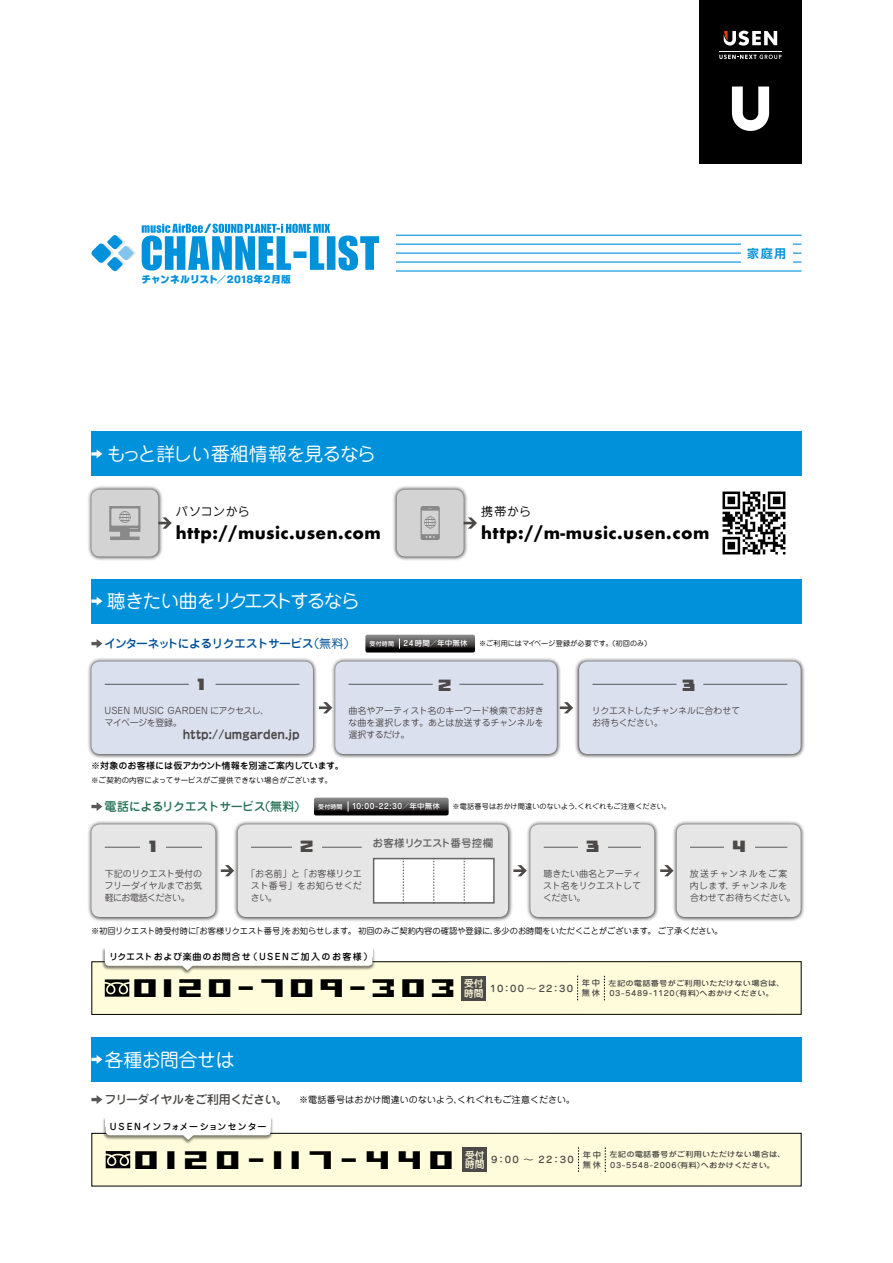
<style>
.page{position:relative;width:893px;height:1263px;background:#fff}
.page>*{position:absolute;margin:0;border:0;box-sizing:border-box;transform-origin:0 0}
.t1{font:47.25px "Acknowledge TTBRK";letter-spacing:.15em;color:#000}
.t2{font:47.25px "Acknowledge TTBRK";letter-spacing:.1em;color:#000}
.t3{font:18.75px "Jun 201 Pro";letter-spacing:-.03em;color:#fff}
.t4{font:18.75px "Jun 201 Pro";letter-spacing:-.09em;color:#fff}
.t5{font:18.75px "Jun 201 Pro";letter-spacing:-.01em;color:#fff}
.t6{font:18px "BLOCK";color:#4c4948}
.t7{font:700 16.5px "Futura";letter-spacing:.03em;color:#000}
.t8{font:500 12px "Jun 34 Pro";letter-spacing:-.075em;color:#004f97}
.t9{font:500 12px "Jun 34 Pro";letter-spacing:-.035em;color:#257256}
.t10{font:700 12px "Jun 501 Pro";letter-spacing:-.005em;color:#4c4948}
.t11{font:12px "Jun 201 Pro";letter-spacing:.03em;color:#000}
.t12{font:700 12px "Shin Go Pro De";color:#0091db}
.t13{font:500 10.5px "Jun 34 Pro";letter-spacing:-.02em;color:#656464}
.t14{font:9.75px "Ro NOW Std GU";letter-spacing:.03em;color:#0091db}
.t15{font:500 9.75px/9.8px "Jun 34 Pro";color:#fffcdb}
.t16{font:500 9.15px "Jun 34 Pro";letter-spacing:.11em;color:#4c4948;scale:1.11 1}
.t17{font:9px/12px "Jun 201 Pro";letter-spacing:-.015em;color:#4c4948;text-align:justify}
.t18{font:9px "Jun 201 Pro";letter-spacing:.01em;color:#000}
.t19{font:9px/12px "Jun 201 Pro";letter-spacing:.04em;color:#4c4948}
.t20{font:500 9px "Jun 34 Pro";letter-spacing:.005em;color:#000}
.t21{font:500 9px "Jun 34 Pro";letter-spacing:.08em;color:#000}
.t22{font:500 9px "Jun 34 Pro";letter-spacing:.11em;color:#000}
.t23{font:8.25px "Jun 201 Pro";letter-spacing:-.01em;color:#000}
.t24{font:500 8.25px/9.8px "Jun 34 Pro";letter-spacing:.215em;color:#4c4948}
.t25{font:7.5px "Jun 201 Pro";letter-spacing:.015em;color:#000}
.t26{font:500 7.5px "Jun 34 Pro";letter-spacing:.025em;color:#fff}
.t27{font:500 7.35px/10.5px "Jun 34 Pro";letter-spacing:.015em;color:#4c4948;scale:1.11 1}
.t28{font:7.2px "Jun 201 Pro";letter-spacing:.01em;color:#000}
.s1{font-family:"Ro NOW Std GB"}
.s2{font-family:"Jun 201 Pro";font-weight:400}
.s3{font-family:"Jun 34 Pro";font-weight:500;font-size:12px;color:#4c4948}
</style>
<div class="page">
<svg style="left:91px;top:1095px;width:11px;height:9px"></svg>
<svg style="left:91px;top:1118px;width:711px;height:69px"></svg>
<div style="left:91px;top:1037px;width:710px;height:45px;background:#0091db"></div>
<svg style="left:91px;top:1055px;width:11px;height:9px"></svg>
<div style="left:91px;top:432px;width:710px;height:44px;background:#0091db"></div>
<svg style="left:91px;top:449px;width:11px;height:9px"></svg>
<div style="left:392px;top:485px;width:76px;height:76px;background:#000;opacity:.75"></div>
<div style="left:397px;top:490px;width:67px;height:66px;background:#d3d3d4;border-radius:9px"></div>
<svg style="left:421px;top:506px;width:19px;height:34px"></svg>
<div style="left:87px;top:485px;width:76px;height:76px;background:#000;opacity:.75"></div>
<div style="left:91px;top:490px;width:67px;height:66px;background:#d3d3d4;border-radius:9px"></div>
<svg style="left:109px;top:506px;width:31px;height:34px"></svg>
<img style="left:722px;top:491px;width:64px;height:64px">
<svg style="left:158px;top:517px;width:14px;height:12px"></svg>
<svg style="left:464px;top:517px;width:13px;height:12px"></svg>
<div style="left:91px;top:579px;width:710px;height:44px;background:#0091db"></div>
<svg style="left:91px;top:597px;width:11px;height:9px"></svg>
<div style="left:331px;top:657px;width:230px;height:102px;background:#000;opacity:.75"></div>
<div style="left:335px;top:661px;width:222px;height:93px;background:#dbe0ef;border-radius:9px"></div>
<div style="left:574px;top:657px;width:231px;height:102px;background:#000;opacity:.75"></div>
<div style="left:579px;top:661px;width:222px;height:93px;background:#dbe0ef;border-radius:9px"></div>
<div style="left:87px;top:657px;width:230px;height:102px;background:#000;opacity:.75"></div>
<div style="left:91px;top:661px;width:222px;height:93px;background:#dbe0ef;border-radius:9px"></div>
<hr style="left:105px;top:684px;width:195px;height:1px;background:#656464">
<svg style="left:365px;top:635px;width:110px;height:17px;background:#484646"></svg>
<svg style="left:91px;top:639px;width:11px;height:9px"></svg>
<svg style="left:560px;top:702px;width:13px;height:11px"></svg>
<svg style="left:319px;top:702px;width:13px;height:11px"></svg>
<hr style="left:349px;top:684px;width:194px;height:1px;background:#656464">
<hr style="left:592px;top:684px;width:195px;height:1px;background:#656464">
<div style="left:189px;top:675px;width:27px;height:19px;background:#dbe0ef;border-radius:8px"></div>
<div style="left:433px;top:675px;width:26px;height:31px;background:#dbe0ef;border-radius:9px"></div>
<div style="left:676px;top:675px;width:27px;height:31px;background:#dbe0ef;border-radius:9px"></div>
<div style="left:233px;top:820px;width:280px;height:102px;background:#000;opacity:.75"></div>
<div style="left:238px;top:824px;width:270px;height:93px;background:#e6e6e6;border-radius:9px"></div>
<div style="left:526px;top:820px;width:133px;height:102px;background:#000;opacity:.75"></div>
<div style="left:530px;top:824px;width:124px;height:93px;background:#e6e6e6;border-radius:9px"></div>
<div style="left:672px;top:820px;width:133px;height:102px;background:#000;opacity:.75"></div>
<div style="left:677px;top:824px;width:124px;height:93px;background:#e6e6e6;border-radius:9px"></div>
<div style="left:87px;top:820px;width:133px;height:102px;background:#000;opacity:.75"></div>
<div style="left:91px;top:824px;width:124px;height:93px;background:#e6e6e6;border-radius:9px"></div>
<hr style="left:105px;top:847px;width:97px;height:1px;background:#656464">
<hr style="left:544px;top:847px;width:97px;height:1px;background:#656464">
<hr style="left:690px;top:847px;width:97px;height:1px;background:#656464">
<hr style="left:251px;top:847px;width:111px;height:1px;background:#656464">
<div style="left:373px;top:858px;width:122px;height:46px;background:#fff;border:2px solid #656464"></div>
<svg style="left:403px;top:858px;width:1px;height:46px"></svg>
<svg style="left:464px;top:858px;width:1px;height:46px"></svg>
<svg style="left:433px;top:858px;width:1px;height:46px"></svg>
<div style="left:141px;top:838px;width:25px;height:19px;background:#e6e6e6"></div>
<svg style="left:314px;top:798px;width:135px;height:17px;background:#474545"></svg>
<svg style="left:91px;top:802px;width:11px;height:9px"></svg>
<svg style="left:221px;top:865px;width:13px;height:11px"></svg>
<svg style="left:513px;top:865px;width:14px;height:11px"></svg>
<svg style="left:660px;top:865px;width:13px;height:11px"></svg>
<svg style="left:91px;top:948px;width:711px;height:67px"></svg>
<div style="left:105px;top:943px;width:267px;height:14px;background:#fff"></div>
<svg style="left:91px;top:235px;width:45px;height:37px"></svg>
<hr style="left:396px;top:235px;width:405px;height:1px;background:#0091db">
<hr style="left:396px;top:244px;width:405px;height:1px;background:#0091db">
<hr style="left:396px;top:270px;width:405px;height:2px;background:#0091db">
<hr style="left:396px;top:253px;width:405px;height:1px;background:#0091db">
<hr style="left:396px;top:261px;width:405px;height:2px;background:#0091db">
<svg style="left:142px;top:224px;width:237px;height:47px"></svg>
<div style="left:741px;top:240px;width:52px;height:27px;background:#fff"></div>
<div style="left:293px;top:838px;width:29px;height:19px;background:#e6e6e6"></div>
<div style="left:579px;top:838px;width:29px;height:19px;background:#e6e6e6"></div>
<div style="left:724px;top:838px;width:31px;height:19px;background:#e6e6e6"></div>
<div style="left:699px;top:0;width:102px;height:164px;background:#000"></div>
<svg style="left:732px;top:87px;width:37px;height:44px"></svg>
<svg style="left:719px;top:55px;width:62px;height:4px"></svg>
<hr style="left:719px;top:51px;width:62px;height:1px;background:#fff">
<svg style="left:724px;top:31px;width:53px;height:15px"></svg>
<p class="t14" style="left:142px;top:272px;width:151px">チャンネルリスト<span class="s1">／</span>2018年2月版</p>
<h3 class="t12" style="left:747px;top:244px;width:41px">家庭用</h3>
<h2 class="t3" style="left:107px;top:439px;width:270px">もっと詳しい番組情報を見るなら</h2>
<h3 class="t11" style="left:176px;top:502px;width:75px">パソコンから</h3>
<h3 class="t7" style="left:176px;top:520px;width:207px">http://music.usen.com</h3>
<h2 class="t4" style="left:107px;top:586px;width:255px">聴きたい曲をリクエストするなら</h2>
<h3 class="t11" style="left:481px;top:502px;width:51px">携帯から</h3>
<h3 class="t7" style="left:481px;top:521px;width:230px">http://m-music.usen.com</h3>
<h3 class="t8" style="left:105px;top:634px;width:291px">インターネットによるリクエストサービス <span class="s2">（無料）</span> <sup>受付時間</sup></h3>
<p class="t26" style="left:404px;top:638px;width:66px">24 時間／年中無休</p>
<p class="t28" style="left:479px;top:638px;width:174px">※ご利用にはマイページ登録が必要です。 （初回のみ）</p>
<h3 class="t6" style="left:198px;top:677px;width:9px">1</h3>
<h3 class="t6" style="left:439px;top:678px;width:15px">2</h3>
<h3 class="t6" style="left:683px;top:678px;width:15px">3</h3>
<p class="t17" style="left:105px;top:704px;width:166px">USEN MUSIC GARDEN にアクセスし、マイページを登録。</p>
<h3 class="t10" style="left:183px;top:725px;width:118px">http://umgarden.jp</h3>
<p class="t20" style="left:91px;top:758px;width:254px">※対象のお客様には仮アカウント情報を別途ご案内しています。</p>
<p class="t25" style="left:91px;top:774px;width:242px">※ご契約の内容によってサービスがご提供できない場合がございます。</p>
<p class="t17" style="left:348px;top:704px;width:197px">曲名やアーティスト名のキーワード検索でお好きな曲を選択します。あとは放送するチャンネルを選択するだけ。</p>
<p class="t17" style="left:592px;top:704px;width:150px">リクエストしたチャンネルに合わせてお待ちください。</p>
<h3 class="t9" style="left:105px;top:797px;width:239px">電話によるリクエストサービス （無料） <sup>受付時間</sup></h3>
<p class="t26" style="left:352px;top:801px;width:89px">10:00-22:30／年中無休</p>
<p class="t28" style="left:453px;top:801px;width:220px">※電話番号はおかけ間違いのないよう、くれぐれもご注意ください。</p>
<h3 class="t6" style="left:150px;top:840px;width:9px">1</h3>
<p class="t13" style="left:373px;top:835px;width:122px">お客様リクエスト番号控欄</p>
<h3 class="t6" style="left:301px;top:840px;width:15px">2</h3>
<h3 class="t6" style="left:587px;top:840px;width:15px">3</h3>
<h3 class="t6" style="left:733px;top:840px;width:15px">4</h3>
<p class="t17" style="left:105px;top:866px;width:99px">下記のリクエスト受付のフリーダイヤルまでお気軽にお電話ください。</p>
<p class="t17" style="left:543px;top:866px;width:100px">聴きたい曲名とアーティスト名をリクエストしてください。</p>
<p class="t19" style="left:690px;top:866px;width:107px">放送チャンネルをご案内します、チャンネルを合わせてお待ちください。</p>
<p class="t17" style="left:251px;top:866px;width:113px;text-indent:-5px">「お名前」と「お客様リクエスト番号」をお知らせください。</p>
<p class="t23" style="left:91px;top:924px;width:633px">※初回リクエスト時受付時に「お客様リクエスト番号」をお知らせします。 初回のみご契約内容の確認や登録に、多少のお時間をいただくことがございます。 ご了承ください。</p>
<p class="t21" style="left:109px;top:950px;width:265px">リクエストおよび楽曲のお問合せ（USENご加入のお客様）</p>
<p class="t15" style="left:464px;top:977px;width:21px">受付時間</p>
<p class="t24" style="left:582px;top:977px;width:20px">年中</p>
<p class="t16" style="left:490px;top:981px;width:76px">10：00 ～ 22：30</p>
<p class="t27" style="left:609px;top:977px;width:160px">左記の電話番号がご利用いただけない場合は、<br>03-5489-1120(有料）へおかけください。</p>
<h1 class="t2" style="left:135px;top:962px;width:324px">0120-709-303</h1>
<p class="t24" style="left:582px;top:987px;width:20px">無休</p>
<h2 class="t5" style="left:105px;top:1044px;width:131px">各種お問合せは</h2>
<p class="t18" style="left:104px;top:1092px;width:472px"><span class="s3">フリーダイヤルをご利用ください。</span> ※電話番号はおかけ間違いのないよう、くれぐれもご注意ください。</p>
<p class="t22" style="left:110px;top:1119px;width:158px">USENインフォメーションセンター</p>
<p class="t16" style="left:491px;top:1152px;width:76px">9：00 ～ 22：30</p>
<p class="t27" style="left:609px;top:1148px;width:160px">左記の電話番号がご利用いただけない場合は、<br>03-5548-2006（有料）へおかけください。</p>
<p class="t15" style="left:465px;top:1149px;width:21px">受付時間</p>
<p class="t24" style="left:583px;top:1149px;width:20px">年中無休</p>
<h1 class="t1" style="left:135px;top:1134px;width:321px">0120-117-440</h1>
</div>
